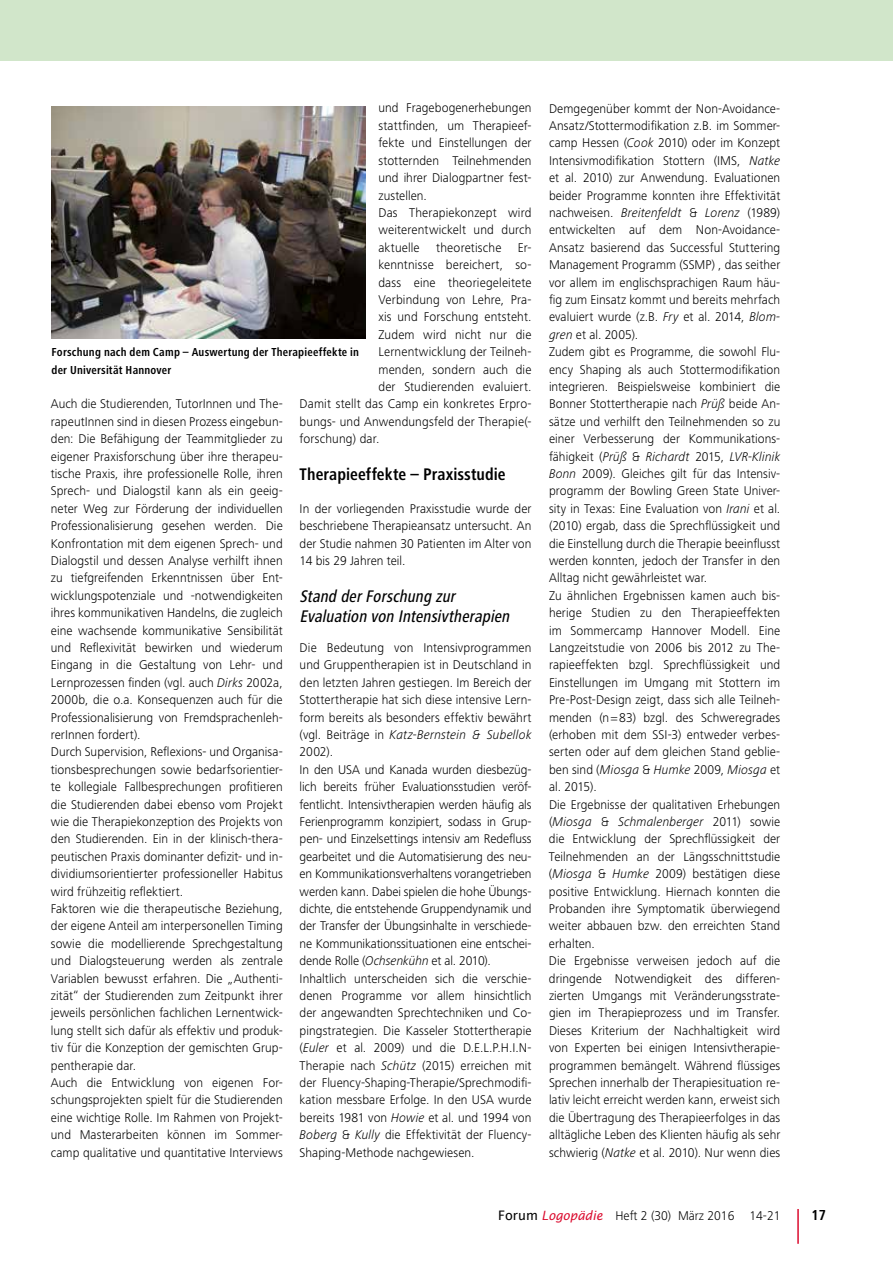
<style>
.page{position:relative;width:893px;height:1263px;background:#fff}
.page>*{position:absolute;margin:0;border:0;box-sizing:border-box;transform-origin:0 0}
.t1{font:italic 500 condensed 17.4px/20.2px "Frutiger Next LT";color:#000}
.t2{font:700 condensed 17.4px "Frutiger Next LT";letter-spacing:.005em;color:#000}
.t3{font:700 condensed 15px "Frutiger Next LT";color:#000}
.t4{font:300 13.2px/17.4px "Frutiger Next LT";letter-spacing:.005em;color:#000}
.t5{font:700 condensed 12px/17.4px "Frutiger Next LT";letter-spacing:.02em;color:#000}
.s1{font-style:italic}
.s2{font-family:"Lucida Sans Unicode";font-weight:400}
.s3{font-family:"Lucida Sans";font-weight:400;font-style:italic;font-size:12.75px;color:#db0c2f}
</style>
<div class="page">
<hr style="left:797px;top:1209px;width:2px;height:35px;background:#db0c2f">
<div style="left:0;top:0;width:893px;height:61px;background:#d1e6ca"></div>
<img style="left:51px;top:106px;width:315px;height:233px">
<p class="t4" style="left:378px;top:99px;width:155px">und Fragebogenerhebungen stattfinden, um Therapieef&shy;fekte und Einstellungen der stotternden Teilnehmenden und ihrer Dialogpartner fest&shy;zustellen.<br>Das Therapiekonzept wird weiterentwickelt und durch aktuelle</p>
<p class="t4" style="left:436px;top:239px;width:67px">theoretische</p>
<p class="t4" style="left:518px;top:239px;width:15px">Er-</p>
<p class="t4" style="left:378px;top:256px;width:155px">kenntnisse bereichert, so-</p>
<p class="t4" style="left:378px;top:273px;width:155px">dass eine theoriegeleitete</p>
<p class="t4" style="left:378px;top:291px;width:155px">Verbindung von Lehre, Pra-</p>
<p class="t4" style="left:378px;top:308px;width:155px">xis und Forschung entsteht.</p>
<p class="t4" style="left:378px;top:326px;width:155px">Zudem wird nicht nur die</p>
<p class="t4" style="left:378px;top:343px;width:155px">Lernentwicklung der Teilneh-</p>
<p class="t4" style="left:378px;top:360px;width:155px">menden, sondern auch die</p>
<p class="t4" style="left:378px;top:378px;width:155px">der Studierenden evaluiert.</p>
<p class="t4" style="left:300px;top:395px;width:233px">Damit stellt das Camp ein konkretes Erpro-</p>
<p class="t4" style="left:300px;top:413px;width:233px">bungs- und Anwendungsfeld der Therapie(-</p>
<p class="t4" style="left:300px;top:430px;width:81px">forschung) dar.</p>
<h1 class="t2" style="left:300px;top:465px;width:208px">Therapieeffekte – Praxisstudie</h1>
<p class="t4" style="left:300px;top:500px;width:233px;text-align:justify">In der vorliegenden Praxisstudie wurde der beschriebene Therapieansatz untersucht. An der Studie nahmen 30 Patienten im Alter von 14 bis 29 Jahren teil.</p>
<h1 class="t1" style="left:300px;top:586px;width:215px">Stand derForschung zur<br>Evaluation von Intensivtherapien</h1>
<p class="t4" style="left:300px;top:639px;width:233px">Die Bedeutung von Intensivprogrammen und Gruppentherapien ist in Deutschland in den letzten Jahren gestiegen. Im Bereich der Stottertherapie hat sich diese intensive Lern&shy;form bereits als besonders effektiv bewährt (vgl. Beiträge in <span class="s1">Katz-Bernstein &amp; Subellok </span>2002).<br>In den USA und Kanada wurden diesbezüg&shy;lich bereits früher Evaluationsstudien veröf&shy;fentlicht. Intensivtherapien werden häufig als Ferienprogramm konzipiert, sodass in Grup&shy;pen- und Einzelsettings intensiv am Redefluss gearbeitet und die Automatisierung des neu&shy;en Kommunikationsverhaltens vorangetrieben werden kann. Dabei spielen die hohe Übungs&shy;dichte, die entstehende Gruppendynamik und der Transfer der Übungsinhalte in verschiede&shy;ne Kommunikationssituationen eine entschei&shy;dende Rolle (<span class="s1">Ochsenkühn</span> et al. 2010).<br>Inhaltlich unterscheiden sich die verschie&shy;denen Programme vor allem hinsichtlich der angewandten Sprechtechniken und Co&shy;pingstrategien. Die Kasseler Stottertherapie (<span class="s1">Euler</span> et al. 2009) und die D.E.L.P.H.I.N-Therapie nach <span class="s1">Schütz</span> (2015) erreichen mit der Fluency-Shaping-Therapie/Sprechmodifi&shy;kation messbare Erfolge. In den USA wurde bereits 1981 von <span class="s1">Howie</span> et al. und 1994 von <span class="s1">Boberg</span> &amp; <span class="s1">Kully</span> die Effektivität der Fluency-Shaping-Methode nachgewiesen.</p>
<p class="t5" style="left:51px;top:343px;width:309px">Forschung nach dem Camp – Auswertung der Therapieeffekte in der Universität Hannover</p>
<p class="t4" style="left:51px;top:395px;width:233px">Auch die Studierenden, TutorInnen und The&shy;rapeutInnen sind in diesen Prozess eingebun&shy;den: Die Befähigung der Teammitglieder zu eigener Praxisforschung über ihre therapeu&shy;tische Praxis, ihre professionelle Rolle, ihren Sprech- und Dialogstil kann als ein geeig&shy;neter Weg zur Förderung der individuellen Professionalisierung gesehen werden. Die Konfrontation mit dem eigenen Sprech- und Dialogstil und dessen Analyse verhilft ihnen zu tiefgreifenden Erkenntnissen über Ent&shy;wicklungspotenziale und -notwendigkeiten ihres kommunikativen Handelns, die zugleich eine wachsende kommunikative Sensibilität und Reflexivität bewirken und wiederum Eingang in die Gestaltung von Lehr- und Lernprozessen finden (vgl. auch <span class="s1">Dirks</span> 2002a, 2000b, die o.a. Konsequenzen auch für die Professionalisierung von Fremdsprachenleh&shy;rerInnen fordert).<br>Durch Supervision, Reflexions- und Organisa&shy;tionsbesprechungen sowie bedarfsorientier&shy;te kollegiale Fallbesprechungen profitieren die Studierenden dabei ebenso vom Projekt wie die Therapiekonzeption des Projekts von den Studierenden. Ein in der klinisch-thera&shy;peutischen Praxis dominanter defizit- und in&shy;dividiumsorientierter professioneller Habitus wird frühzeitig reflektiert.<br>Faktoren wie die therapeutische Beziehung, der eigene Anteil am interpersonellen Timing sowie die modellierende Sprechgestaltung und Dialogsteuerung werden als zentrale Variablen bewusst erfahren. Die „Authenti&shy;zität“ der Studierenden zum Zeitpunkt ihrer jeweils persönlichen fachlichen Lernentwick&shy;lung stellt sich dafür als effektiv und produk&shy;tiv für die Konzeption der gemischten Grup&shy;pentherapie dar.<br>Auch die Entwicklung von eigenen For&shy;schungsprojekten spielt für die Studierenden eine wichtige Rolle. Im Rahmen von Projekt&shy;und Masterarbeiten können im Sommer&shy;camp qualitative und quantitative Interviews</p>
<p class="t4" style="left:549px;top:99px;width:233px">Demgegenüber kommt der Non-Avoidance-Ansatz/Stottermodifikation z.B. im Sommer&shy;camp Hessen (<span class="s1">Cook</span> 2010) oder im Konzept Intensivmodifikation Stottern (IMS, <span class="s1">Natke </span>et al. 2010) zur Anwendung. Evaluationen beider Programme konnten ihre Effektivität nachweisen. <span class="s1">Breitenfeldt</span> &amp; <span class="s1">Lorenz</span> (1989) entwickelten auf dem Non-Avoidance-Ansatz basierend das Successful Stuttering Management Programm (SSMP) , das seither vor allem im englischsprachigen Raum häu&shy;fig zum Einsatz kommt und bereits mehrfach evaluiert wurde (z.B. <span class="s1">Fry</span> et al. 2014, <span class="s1">Blom&shy;gren</span> et al. 2005).<br>Zudem gibt es Programme, die sowohl Flu&shy;ency Shaping als auch Stottermodifikation integrieren. Beispielsweise kombiniert die Bonner Stottertherapie nach <span class="s1">Prüß</span> beide An&shy;sätze und verhilft den Teilnehmenden so zu einer Verbesserung der Kommunikations&shy;fähigkeit (<span class="s1">Prüß</span> &amp; <span class="s1">Richardt</span> 2015, <span class="s1">LVR-Klinik Bonn</span> 2009). Gleiches gilt für das Intensiv&shy;programm der Bowling Green State Univer&shy;sity in Texas: Eine Evaluation von <span class="s1">Irani</span> et al. (2010) ergab, dass die Sprechflüssigkeit und die Einstellung durch die Therapie beeinflusst werden konnten, jedoch der Transfer in den Alltag nicht gewährleistet war.<br>Zu ähnlichen Ergebnissen kamen auch bis&shy;herige Studien zu den Therapieeffekten im Sommercamp Hannover Modell. Eine Langzeitstudie von 2006 bis 2012 zu The&shy;rapieeffekten bzgl. Sprechflüssigkeit und Einstellungen im Umgang mit Stottern im Pre-Post-Design zeigt, dass sich alle Teilneh&shy;menden (n=83) bzgl. des Schweregrades (erhoben mit dem SSI-3) entweder verbes&shy;serten oder auf dem gleichen Stand geblie&shy;ben sind (<span class="s1">Miosga</span> &amp; <span class="s1">Humke</span> 2009, <span class="s1">Miosga</span> et al. 2015).<br>Die Ergebnisse der qualitativen Erhebungen (<span class="s1">Miosga</span> &amp; <span class="s1">Schmalenberger</span> 2011) sowie die Entwicklung der Sprechflüssigkeit der Teilnehmenden an der Längsschnittstudie (<span class="s1">Miosga</span> &amp; <span class="s1">Humke</span> 2009) bestätigen diese positive Entwicklung. Hiernach konnten die Probanden ihre Symptomatik überwiegend weiter abbauen bzw. den erreichten Stand erhalten.<br>Die Ergebnisse verweisen jedoch auf die dringende Notwendigkeit des differen&shy;zierten Umgangs mit Veränderungsstrate&shy;gien im Therapieprozess und im Transfer.<br>Dieses Kriterium der Nachhaltigkeit wird von Experten bei einigen Intensivtherapie&shy;programmen bemängelt. Während flüssiges Sprechen innerhalb der Therapiesituation re&shy;lativ leicht erreicht werden kann, erweist sich die Übertragung des Therapieerfolges in das alltägliche Leben des Klienten häufig als sehr schwierig (<span class="s1">Natke</span> et al. 2010). Nur wenn dies</p>
<p class="t4" style="left:498px;top:1206px;width:284px"><span class="s2">Forum</span> <span class="s3">Logopädie</span> Heft 2 (30) März 2016 14-21</p>
<p class="t3" style="left:811px;top:1206px;width:16px">17</p>
</div>
